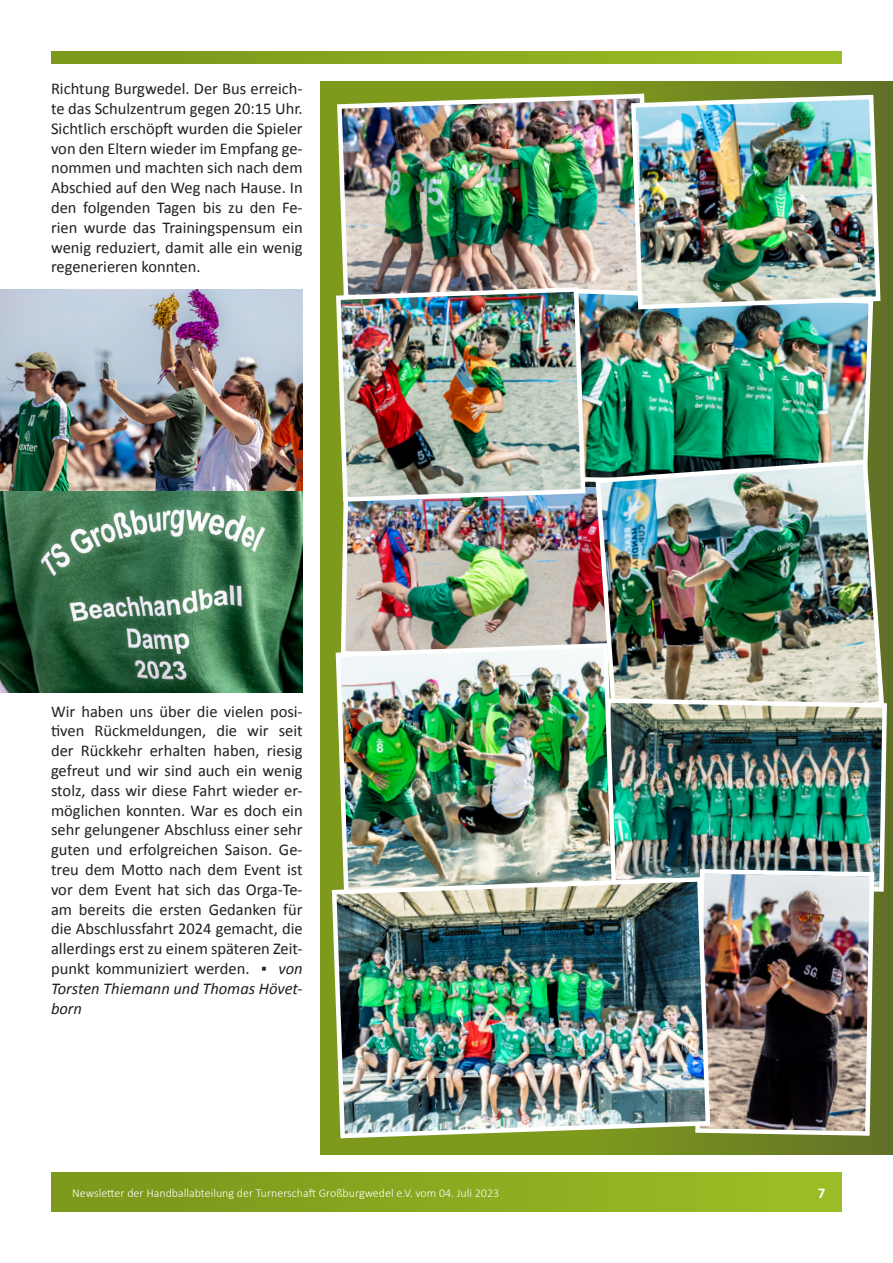
<style>
.page{position:relative;width:893px;height:1263px;background:#fff}
.page>*{position:absolute;margin:0;border:0;box-sizing:border-box;transform-origin:0 0}
.Standard_Text{font:16.5px/19.8px "Calibri";color:#231f20;text-align:justify}
.t1{font:700 15px "Calibri";color:#fff}
.t2{font:300 12px "Calibri";color:#fff}
.s1{font-style:italic}
</style>
<div class="page">
<svg style="left:51px;top:51px;width:791px;height:13px;background:#8aa920"></svg>
<div style="left:51px;top:1172px;width:791px;height:40px;background:linear-gradient(to right,#7a951c,#9cbe24)"></div>
<div style="left:321px;top:82px;width:572px;height:1072px;background:linear-gradient(to right,#85a51a,#677925)"></div>
<img style="left:335px;top:91px;width:319px;height:195px">
<img style="left:588px;top:286px;width:287px;height:185px">
<img style="left:339px;top:471px;width:254px;height:170px">
<img style="left:593px;top:457px;width:293px;height:239px">
<img style="left:618px;top:696px;width:271px;height:198px">
<img style="left:333px;top:641px;width:285px;height:234px">
<img style="left:629px;top:92px;width:254px;height:220px">
<img style="left:334px;top:285px;width:254px;height:219px">
<img style="left:693px;top:867px;width:183px;height:271px">
<img style="left:329px;top:875px;width:383px;height:266px">
<img style="left:0;top:289px;width:303px;height:404px">
<p class="Standard_Text" style="left:51px;top:78px;width:253px">Richtung Burgwedel. Der Bus erreich&shy;te das Schulzentrum gegen 20:15 Uhr.<br>Sichtlich erschöpft wurden die Spieler von den Eltern wieder im Empfang ge&shy;nommen und machten sich nach dem Abschied auf den Weg nach Hause. In den folgenden Tagen bis zu den Fe&shy;rien wurde das Trainingspensum ein wenig reduziert, damit alle ein wenig regenerieren konnten.</p>
<p class="Standard_Text" style="left:51px;top:701px;width:253px">Wir haben uns über die vielen posi&shy;tiven Rückmeldungen, die wir seit der Rückkehr erhalten haben, riesig gefreut und wir sind auch ein wenig stolz, dass wir diese Fahrt wieder er&shy;möglichen konnten. War es doch ein sehr gelungener Abschluss einer sehr guten und erfolgreichen Saison. Ge&shy;treu dem Motto nach dem Event ist vor dem Event hat sich das Orga-Te&shy;am bereits die ersten Gedanken für die Abschlussfahrt 2024 gemacht, die allerdings erst zu einem späteren Zeit&shy;punkt kommuniziert werden. ▪ <span class="s1">von Torsten Thiemann und Thomas Hövet&shy;born</span></p>
<p class="t2" style="left:72px;top:1185px;width:428px">Newsletter der Handballabteilung der Turnerschaft Großburgwedel e.V. vom 04. Juli 2023</p>
<p class="t1" style="left:818px;top:1182px;width:9px">7</p>
</div>
